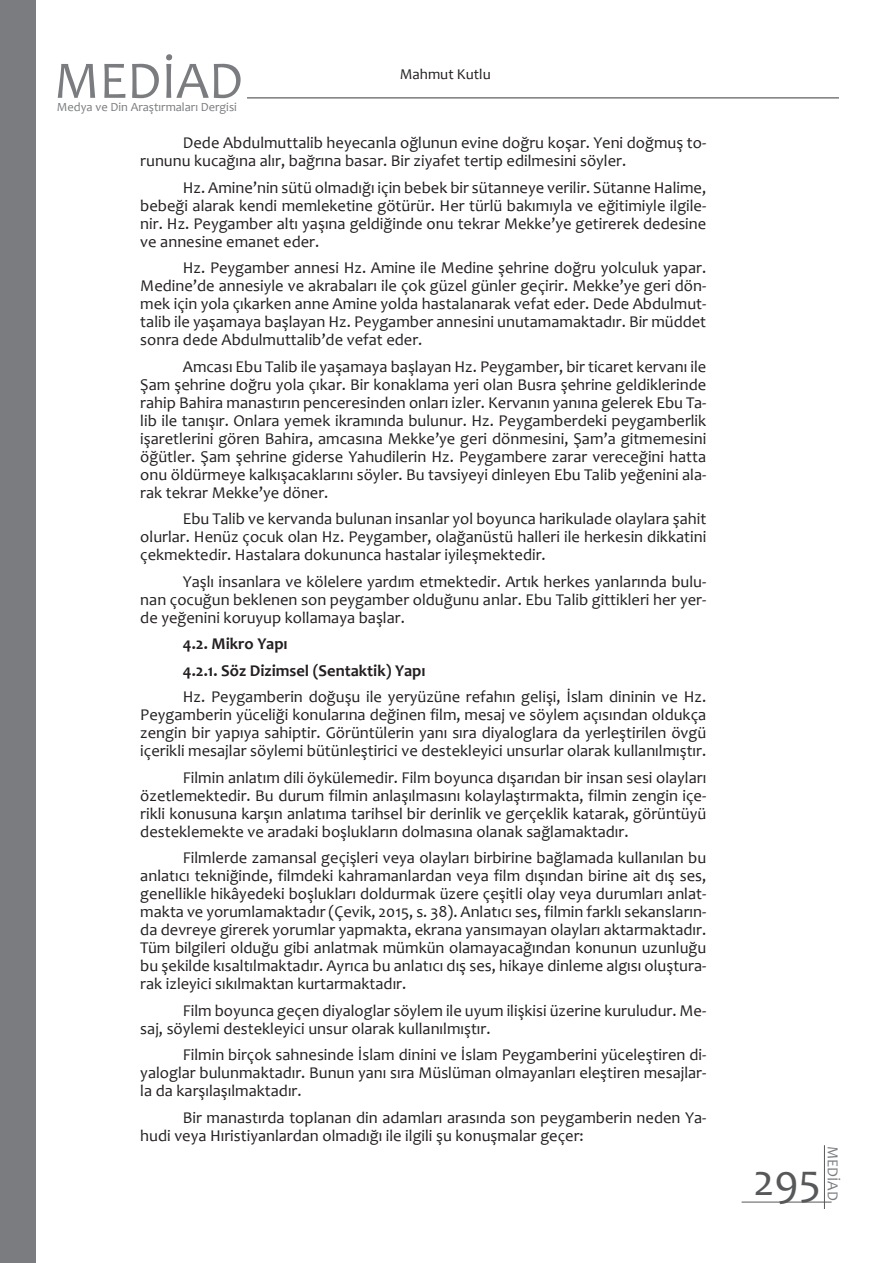
<style>
.page{position:relative;width:893px;height:1263px;background:#fff}
.page>*{position:absolute;margin:0;border:0;box-sizing:border-box;transform-origin:0 0}
.t1{font:53.25px "Candara";color:#7a7c7f}
.t2{font:45px "Candara";color:#57585a}
.t3{font:16.5px/18px "Candara";color:#231f20;text-align:justify}
.t4{font:700 16.5px/26.5px "Candara";color:#231f20}
.t5{font:15.45px "Candara";color:#7a7c7f}
.t6{font:15px "Candara";color:#231f20}
.t7{font:12.45px "Candara";color:#7a7c7f}
</style>
<div class="page">
<hr style="left:824px;top:1145px;width:1px;height:64px;background:#57585a">
<hr style="left:742px;top:1202px;width:90px;height:1px;background:#57585a">
<hr style="left:247px;top:97px;width:592px;height:2px;background:#7a7c7f">
<div style="left:0;top:0;width:35px;height:1263px;background:#7a7c7f"></div>
<h1 class="t1" style="left:54px;top:47px;width:191px">MEDİAD</h1>
<p class="t7" style="left:57px;top:99px;width:181px">Medya ve Din Araştırmaları Dergisi</p>
<p class="t6" style="left:400px;top:65px;width:93px">Mahmut Kutlu</p>
<p class="t3" style="left:140px;top:134px;width:567px;text-indent:43px">Dede Abdulmuttalib heyecanla oğlunun evine doğru koşar. Yeni doğmuş to&shy;rununu kucağına alır, bağrına basar. Bir ziyafet tertip edilmesini söyler.</p>
<p class="t3" style="left:140px;top:178px;width:567px;text-indent:43px">Hz. Amine’nin sütü olmadığı için bebek bir sütanneye verilir. Sütanne Halime, bebeği alarak kendi memleketine götürür. Her türlü bakımıyla ve eğitimiyle ilgile&shy;nir. Hz. Peygamber altı yaşına geldiğinde onu tekrar Mekke’ye getirerek dedesine ve annesine emanet eder.</p>
<p class="t3" style="left:140px;top:259px;width:567px;text-indent:43px">Hz. Peygamber annesi Hz. Amine ile Medine şehrine doğru yolculuk yapar.<br>Medine’de annesiyle ve akrabaları ile çok güzel günler geçirir. Mekke’ye geri dön&shy;mek için yola çıkarken anne Amine yolda hastalanarak vefat eder. Dede Abdulmut&shy;talib ile yaşamaya başlayan Hz. Peygamber annesini unutamamaktadır. Bir müddet sonra dede Abdulmuttalib’de vefat eder.</p>
<p class="t3" style="left:140px;top:357px;width:567px;text-indent:43px">Amcası Ebu Talib ile yaşamaya başlayan Hz. Peygamber, bir ticaret kervanı ile Şam şehrine doğru yola çıkar. Bir konaklama yeri olan Busra şehrine geldiklerinde rahip Bahira manastırın penceresinden onları izler. Kervanın yanına gelerek Ebu Ta&shy;lib ile tanışır. Onlara yemek ikramında bulunur. Hz. Peygamberdeki peygamberlik işaretlerini gören Bahira, amcasına Mekke’ye geri dönmesini, Şam’a gitmemesini öğütler. Şam şehrine giderse Yahudilerin Hz. Peygambere zarar vereceğini hatta onu öldürmeye kalkışacaklarını söyler. Bu tavsiyeyi dinleyen Ebu Talib yeğenini ala&shy;rak tekrar Mekke’ye döner.</p>
<p class="t3" style="left:140px;top:510px;width:567px;text-indent:43px">Ebu Talib ve kervanda bulunan insanlar yol boyunca harikulade olaylara şahit olurlar. Henüz çocuk olan Hz. Peygamber, olağanüstü halleri ile herkesin dikkatini çekmektedir. Hastalara dokununca hastalar iyileşmektedir.</p>
<p class="t3" style="left:140px;top:572px;width:567px;text-indent:43px">Yaşlı insanlara ve kölelere yardım etmektedir. Artık herkes yanlarında bulu&shy;nan çocuğun beklenen son peygamber olduğunu anlar. Ebu Talib gittikleri her yer&shy;de yeğenini koruyup kollamaya başlar.</p>
<p class="t4" style="left:183px;top:630px;width:244px">4.2. Mikro Yapı<br>4.2.1. Söz Dizimsel (Sentaktik) Yapı</p>
<p class="t3" style="left:140px;top:688px;width:567px;text-indent:43px">Hz. Peygamberin doğuşu ile yeryüzüne refahın gelişi, İslam dininin ve Hz.<br>Peygamberin yüceliği konularına değinen film, mesaj ve söylem açısından oldukça zengin bir yapıya sahiptir. Görüntülerin yanı sıra diyaloglara da yerleştirilen övgü içerikli mesajlar söylemi bütünleştirici ve destekleyici unsurlar olarak kullanılmıştır.</p>
<p class="t3" style="left:140px;top:768px;width:567px;text-indent:43px">Filmin anlatım dili öykülemedir. Film boyunca dışarıdan bir insan sesi olayları özetlemektedir. Bu durum filmin anlaşılmasını kolaylaştırmakta, filmin zengin içe&shy;rikli konusuna karşın anlatıma tarihsel bir derinlik ve gerçeklik katarak, görüntüyü desteklemekte ve aradaki boşlukların dolmasına olanak sağlamaktadır.</p>
<p class="t3" style="left:140px;top:849px;width:567px;text-indent:43px">Filmlerde zamansal geçişleri veya olayları birbirine bağlamada kullanılan bu anlatıcı tekniğinde, filmdeki kahramanlardan veya film dışından birine ait dış ses, genellikle hikâyedeki boşlukları doldurmak üzere çeşitli olay veya durumları anlat&shy;makta ve yorumlamaktadır (Çevik, 2015, s. 38). Anlatıcı ses, filmin farklı sekansların&shy;da devreye girerek yorumlar yapmakta, ekrana yansımayan olayları aktarmaktadır.<br>Tüm bilgileri olduğu gibi anlatmak mümkün olamayacağından konunun uzunluğu bu şekilde kısaltılmaktadır. Ayrıca bu anlatıcı dış ses, hikaye dinleme algısı oluştura&shy;rak izleyici sıkılmaktan kurtarmaktadır.</p>
<p class="t3" style="left:140px;top:1001px;width:567px;text-indent:43px">Film boyunca geçen diyaloglar söylem ile uyum ilişkisi üzerine kuruludur. Me&shy;saj, söylemi destekleyici unsur olarak kullanılmıştır.</p>
<p class="t3" style="left:140px;top:1046px;width:567px;text-indent:43px">Filmin birçok sahnesinde İslam dinini ve İslam Peygamberini yüceleştiren di&shy;yaloglar bulunmaktadır. Bunun yanı sıra Müslüman olmayanları eleştiren mesajlar&shy;la da karşılaşılmaktadır.</p>
<p class="t3" style="left:140px;top:1108px;width:567px;text-indent:43px">Bir manastırda toplanan din adamları arasında son peygamberin neden Ya&shy;hudi veya Hıristiyanlardan olmadığı ile ilgili şu konuşmalar geçer:</p>
<h2 class="t2" style="left:753px;top:1152px;width:69px">295</h2>
<p class="t5" style="left:842px;top:1146px;width:56px;rotate:90deg">MEDİAD</p>
</div>
